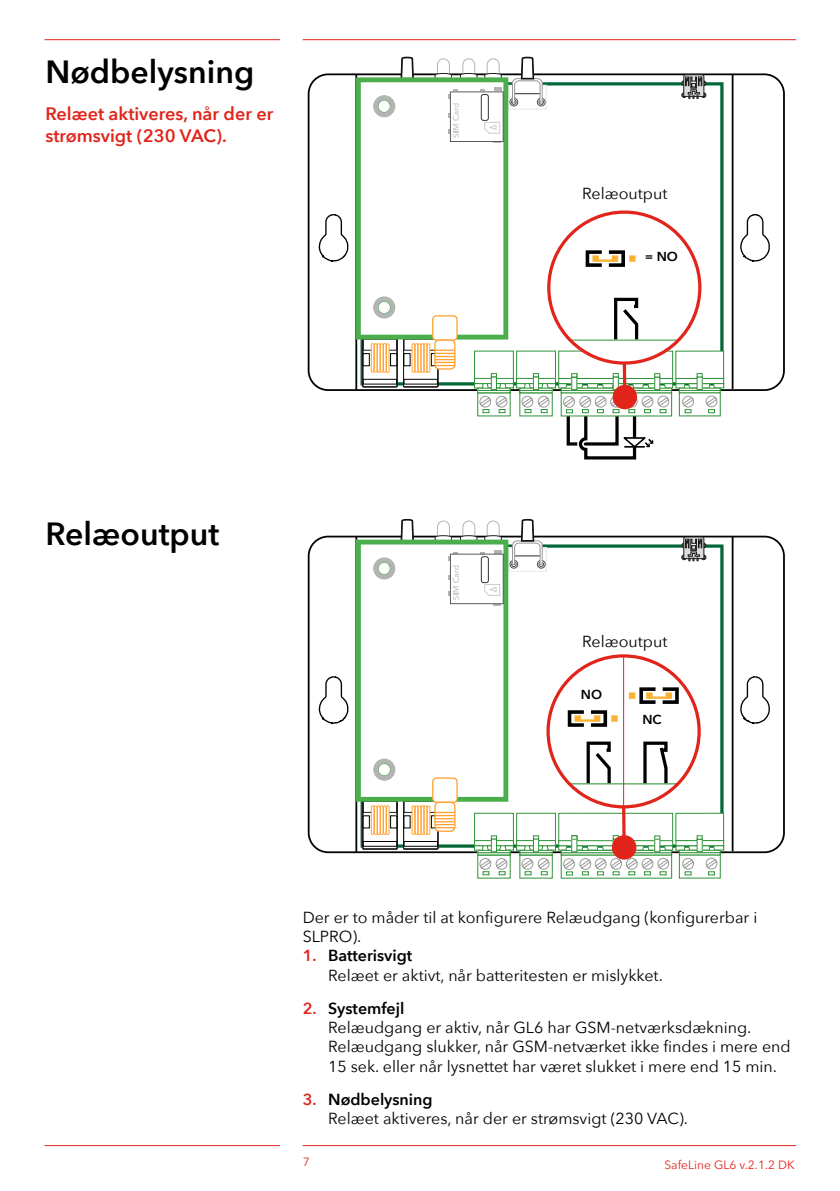
<style>
.page{position:relative;width:840px;height:1191px;background:#fff}
.page>*{position:absolute;margin:0;border:0;box-sizing:border-box;transform-origin:0 0}
.t1{font:600 32px "Avenir Next";color:#000}
.t2{font:600 18px/21.6px "Avenir Next";color:#e1251b}
.t3{font:16px/19.2px "Avenir Next";color:#000}
.t4{font:600 13px "Avenir Next";color:#000}
.t5{font:12px "Avenir Next";color:#e1251b}
.s1{font-weight:600;color:#e1251b}
.s2{font-weight:600}
</style>
<div class="page">
<hr style="left:302px;top:1145px;width:493px;height:1px;background:#e1251b">
<hr style="left:44px;top:1145px;width:236px;height:1px;background:#e1251b">
<hr style="left:302px;top:39px;width:493px;height:1px;background:#e1251b">
<hr style="left:44px;top:39px;width:236px;height:1px;background:#e1251b">
<hr style="left:355px;top:536px;width:2px;height:316px;background:#020203">
<svg style="left:307px;top:675px;width:42px;height:179px"></svg>
<svg style="left:356px;top:519px;width:414px;height:360px"></svg>
<div style="left:645px;top:692px;width:7px;height:7px;border:2px solid #f9b234"></div>
<hr style="left:649px;top:696px;width:17px;height:3px;background:#f9b234">
<hr style="left:623px;top:656px;width:1px;height:151px;background:#e1251b">
<hr style="left:355px;top:74px;width:2px;height:316px;background:#020203">
<svg style="left:308px;top:213px;width:41px;height:178px"></svg>
<svg style="left:356px;top:57px;width:414px;height:403px"></svg>
<h1 class="t1" style="left:45px;top:44px;width:210px">Nødbelysning</h1>
<p class="t2" style="left:45px;top:103px;width:229px">Relæet aktiveres, når der er strømsvigt (230 VAC).</p>
<p class="t3" style="left:582px;top:183px;width:87px">Relæoutput</p>
<p class="t4" style="left:644px;top:246px;width:35px">= NO</p>
<h1 class="t1" style="left:45px;top:506px;width:175px">Relæoutput</h1>
<p class="t3" style="left:582px;top:631px;width:87px">Relæoutput</p>
<p class="t4" style="left:580px;top:683px;width:23px">NO</p>
<p class="t4" style="left:642px;top:708px;width:21px">NC</p>
<p class="t3" style="left:302px;top:907px;width:456px">Der er to måder til at konfigurere Relæudgang (konfigurerbar i<br>SLPRO).</p>
<p class="t3" style="left:328px;top:945px;width:336px;text-indent:-26px"><span class="s1">1.</span> <span class="s2">Batterisvigt<br></span>Relæet er aktivt, når batteritesten er mislykket.</p>
<p class="t3" style="left:328px;top:998px;width:463px;text-indent:-26px"><span class="s1">2.</span> <span class="s2">Systemfejl<br></span>Relæudgang er aktiv, når GL6 har GSM‑netværksdækning.<br>Relæudgang slukker, når GSM-netværket ikke findes i mere end 15 sek. eller når lysnettet har været slukket i mere end 15 min.</p>
<p class="t3" style="left:328px;top:1089px;width:361px;text-indent:-26px"><span class="s1">3.</span> <span class="s2">Nødbelysning<br></span>Relæet aktiveres, når der er strømsvigt (230 VAC).</p>
<p class="t5" style="left:302px;top:1151px;width:8px">7</p>
<p class="t5" style="left:664px;top:1154px;width:132px">SafeLine GL6 v.2.1.2 DK</p>
</div>
